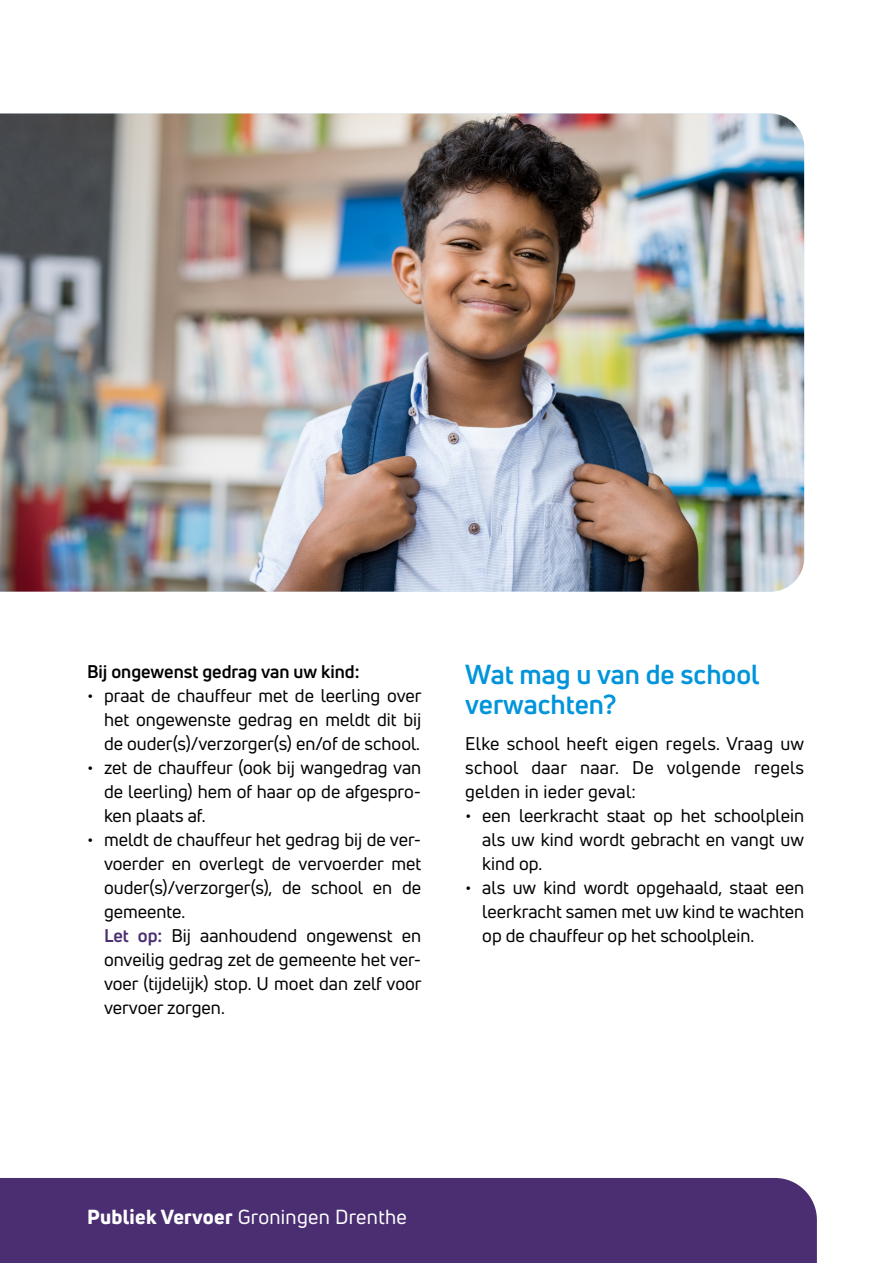
<style>
.page{position:relative;width:885px;height:1263px;background:#fff}
.page>*{position:absolute;margin:0;border:0;box-sizing:border-box;transform-origin:0 0}
.t1{font:700 27px/30px "Uni Neue";color:#0095db}
.t2{font:19.95px "Uni Neue";letter-spacing:.015em;color:#fff}
.t3{font:18px/24px "Uni Neue";color:#000;text-align:justify}
.t4{font:700 18px "Uni Neue";color:#000}
.s1{font-weight:700;color:#4a2e71}
.s2{font-weight:800}
</style>
<div class="page">
<div style="left:0;top:1178px;width:816px;height:85px;background:#4a2e71"></div>
<img style="left:0;top:114px;width:804px;height:478px">
<p class="t4" style="left:87px;top:660px;width:274px">Bij ongewenst gedrag van uw kind:</p>
<p class="t3" style="left:104px;top:683px;width:319px;text-indent:-17px">• praat de chauffeur met de leerling over het ongewenste gedrag en meldt dit bij de ouder(s)/verzorger(s) en/of de school.</p>
<p class="t3" style="left:104px;top:755px;width:319px;text-indent:-17px">• zet de chauffeur (ook bij wangedrag van de leerling) hem of haar op de afgespro&shy;ken plaats af.</p>
<p class="t3" style="left:104px;top:827px;width:319px;text-align:left;text-indent:-17px">• meldt de chauffeur het gedrag bij de ver&shy;voerder en overlegt de vervoerder met ouder(s)/verzorger(s), de school en de gemeente.<br><span class="s1">Let op:</span> Bij aanhoudend ongewenst en onveilig gedrag zet de gemeente het ver&shy;voer (tijdelijk) stop. U moet dan zelf voor vervoer zorgen.</p>
<h1 class="t1" style="left:465px;top:659px;width:295px">Wat mag u van de school verwachten?</h1>
<p class="t3" style="left:465px;top:731px;width:340px">Elke school heeft eigen regels. Vraag uw school daar naar. De volgende regels gelden in ieder geval:</p>
<p class="t3" style="left:482px;top:803px;width:323px;text-indent:-17px">• een leerkracht staat op het schoolplein als uw kind wordt gebracht en vangt uw kind op.</p>
<p class="t3" style="left:482px;top:875px;width:323px;text-indent:-17px">• als uw kind wordt opgehaald, staat een leerkracht samen met uw kind te wachten op de chauffeur op het schoolplein.</p>
<p class="t2" style="left:87px;top:1204px;width:321px"><span class="s2">Publiek Vervoer</span> Groningen Drenthe</p>
</div>
